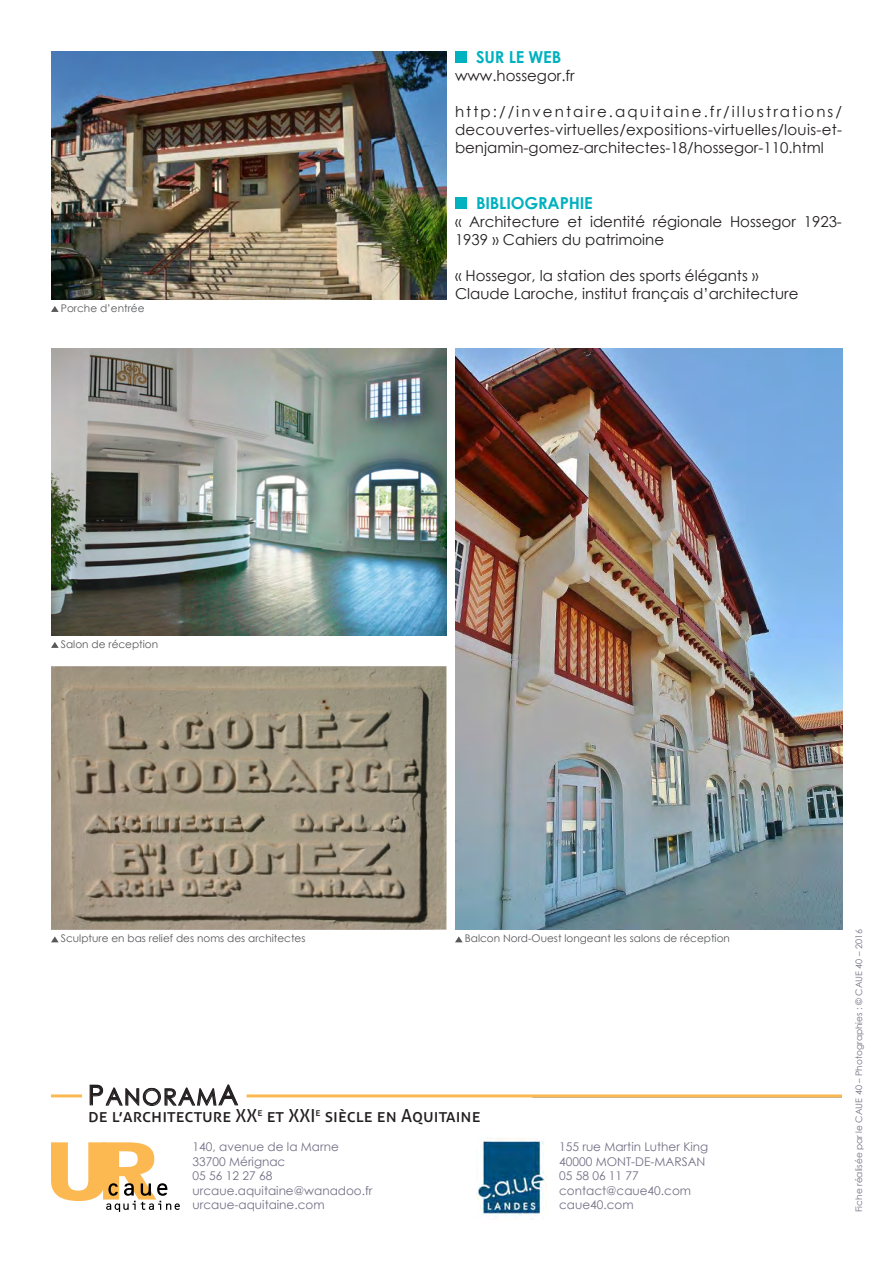
<style>
.page{position:relative;width:893px;height:1263px;background:#fff}
.page>*{position:absolute;margin:0;border:0;box-sizing:border-box;transform-origin:0 0}
.t1{font:500 22.2px "ST Heiti SC";letter-spacing:.075em;color:#231f20}
.t2{font:18px "Aller";color:#231f20}
.t3{font:700 16.5px "Century Gothic";letter-spacing:-.01em;color:#00b1bf}
.t4{font:15px/18px "Century Gothic";color:#231f20;text-align:justify}
.t5{font:12px/14.4px "Century Gothic";color:#727085}
.t6{font:10.5px "Century Gothic";color:#57585a}
.t7{font:9px "Century Gothic";color:#727085}
.s1{font-size:26.85px}
.s2{font-size:25.95px}
</style>
<div class="page">
<svg style="left:90px;top:1085px;width:148px;height:21px"></svg>
<hr style="left:247px;top:1094px;width:595px;height:3px;background:#fbb952">
<hr style="left:51px;top:1094px;width:31px;height:3px;background:#fbb952">
<svg style="left:51px;top:1142px;width:129px;height:70px"></svg>
<img style="left:476px;top:1138px;width:70px;height:78px">
<img style="left:51px;top:51px;width:395px;height:249px">
<div style="left:455px;top:51px;width:12px;height:12px;background:#00b1bf"></div>
<div style="left:455px;top:197px;width:12px;height:12px;background:#00b1bf"></div>
<img style="left:51px;top:349px;width:395px;height:286px">
<img style="left:51px;top:666px;width:395px;height:264px">
<img style="left:455px;top:349px;width:387px;height:581px">
<svg style="left:51px;top:306px;width:8px;height:6px"></svg>
<svg style="left:51px;top:642px;width:8px;height:6px"></svg>
<svg style="left:51px;top:936px;width:8px;height:6px"></svg>
<svg style="left:455px;top:936px;width:8px;height:6px"></svg>
<p class="t6" style="left:61px;top:301px;width:85px">Porche d’entrée</p>
<p class="t3" style="left:476px;top:45px;width:87px">SUR LE WEB</p>
<p class="t4" style="left:455px;top:67px;width:121px">www.hossegor.fr</p>
<p class="t4" style="left:455px;top:103px;width:389px">http://inventaire.aquitaine.fr/illustrations/ decouvertes-virtuelles/expositions-virtuelles/louis-et&shy;benjamin-gomez-architectes-18/hossegor-110.html</p>
<p class="t3" style="left:476px;top:191px;width:118px">BIBLIOGRAPHIE</p>
<p class="t4" style="left:455px;top:213px;width:388px">« Architecture et identité régionale Hossegor 1923-<br>1939 » Cahiers du patrimoine</p>
<p class="t4" style="left:455px;top:267px;width:305px">« Hossegor, la station des sports élégants »</p>
<p class="t4" style="left:455px;top:285px;width:345px">Claude Laroche, institut français d’architecture</p>
<p class="t6" style="left:61px;top:637px;width:99px">Salon de réception</p>
<p class="t6" style="left:61px;top:931px;width:246px">Sculpture en bas relief des noms des architectes</p>
<p class="t6" style="left:465px;top:931px;width:267px">Balcon Nord-Ouest longeant les salons de réception</p>
<h1 class="t1" style="left:88px;top:1086px;width:151px"><span class="s1">P</span>ANORAM<span class="s2">A</span></h1>
<p class="t5" style="left:193px;top:1139px;width:181px">140, avenue de la Marne<br>33700 Mérignac<br>05 56 12 27 68 urcaue.aquitaine@wanadoo.fr urcaue-aquitaine.com</p>
<p class="t2" style="left:88px;top:1105px;width:394px">de l’architecture XX<sup>e</sup> et XXI<sup>e</sup> siècle en Aquitaine</p>
<p class="t5" style="left:559px;top:1139px;width:151px">155 rue Martin Luther King<br>40000 MONT-DE-MARSAN<br>05 58 06 11 77 contact@caue40.com caue40.com</p>
<p class="t7" style="left:852px;top:1212px;width:284px;rotate:-90deg">Fiche réalisée par le CAUE 40 – Photographies : © CAUE 40 – 2016</p>
</div>
